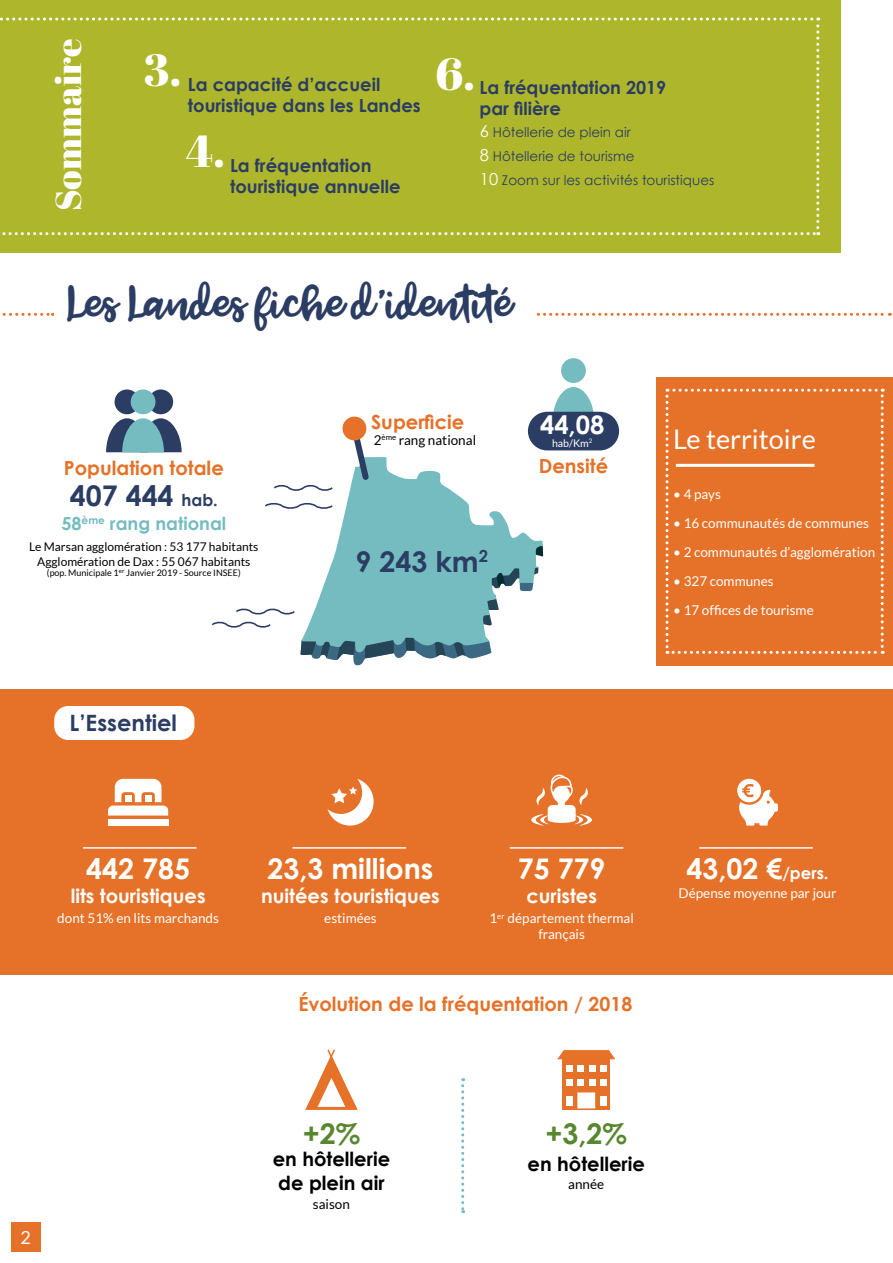
<style>
.page{position:relative;width:893px;height:1263px;background:#fff}
.page>*{position:absolute;margin:0;border:0;box-sizing:border-box;transform-origin:0 0}
.t1{font:45px "Jenthill";color:#2c3d64}
.t2{font:45px "Abril Fatface";color:#fff}
.t3{font:36px "Abril Fatface";color:#fff}
.t4{font:700 28.5px "Century Gothic";color:#fff}
.t5{font:700 28.5px "Century Gothic";color:#2c3d64}
.t6{font:700 28.5px "Century Gothic";color:#58872f}
.t7{font:27px "Lato";color:#fff}
.t8{font:700 25.5px "Century Gothic";color:#fff}
.t9{font:700 22.5px "Century Gothic";color:#2c3d64}
.t10{font:700 19.5px "Century Gothic";color:#e67128}
.t11{font:700 19.5px "Century Gothic";color:#fff}
.t12{font:700 19.5px/23.4px "Century Gothic";color:#000}
.t13{font:700 18px/21.6px "Century Gothic";color:#2c3d64}
.t14{font:700 18px "Century Gothic";color:#74bcc0}
.t15{font:18px "Lato";color:#fff}
.t16{font:13.5px/16.2px "Lato";color:#fff;text-align:center}
.t17{font:13.5px/24px "Century Gothic";color:#2c3d64}
.t18{font:13.5px "Lato";color:#000}
.t19{font:12px/14.4px "Lato";color:#000;text-align:center}
.t20{font:10.5px "Lato";color:#fff}
.t21{font:9px "Lato";color:#000}
.s1{font-size:16.5px;color:#fff}
.s2{font-size:16.5px}
</style>
<div class="page">
<div style="left:11px;top:1222px;width:30px;height:30px;background:#e67128"></div>
<div style="left:0;top:0;width:840px;height:253px;background:#aeb72b"></div>
<svg style="left:0;top:18px;width:819px;height:217px"></svg>
<svg style="left:2px;top:313px;width:51px;height:3px"></svg>
<svg style="left:536px;top:313px;width:354px;height:3px"></svg>
<div style="left:115px;top:389px;width:24px;height:25px;background:#2c3d64;border-radius:50%"></div>
<div style="left:148px;top:389px;width:25px;height:25px;background:#2c3d64;border-radius:50%"></div>
<div style="left:131px;top:389px;width:24px;height:25px;background:#74bcc0;border-radius:50%"></div>
<svg style="left:106px;top:418px;width:76px;height:34px;background:#6a8fa2"></svg>
<div style="left:561px;top:358px;width:25px;height:25px;background:#74bcc0;border-radius:50%"></div>
<svg style="left:553px;top:387px;width:41px;height:25px"></svg>
<div style="left:528px;top:412px;width:91px;height:38px;background:#2c3d64;border-radius:19px"></div>
<svg style="left:319px;top:457px;width:224px;height:142px;fill:#74bcc0"></svg>
<svg style="left:341px;top:416px;width:32px;height:68px"></svg>
<div style="left:656px;top:377px;width:237px;height:288px;background:#e67128"></div>
<svg style="left:665px;top:389px;width:219px;height:265px"></svg>
<div style="left:0;top:690px;width:893px;height:285px;background:#e67128"></div>
<svg style="left:274px;top:483px;width:60px;height:10px"></svg>
<svg style="left:212px;top:599px;width:287px;height:67px"></svg>
<svg style="left:265px;top:501px;width:69px;height:10px"></svg>
<div style="left:54px;top:706px;width:140px;height:34px;background:#fff;border-radius:14px"></div>
<svg style="left:737px;top:779px;width:41px;height:46px"></svg>
<svg style="left:531px;top:774px;width:61px;height:52px"></svg>
<div style="left:108px;top:819px;width:60px;height:6px;background:#fff"></div>
<svg style="left:108px;top:779px;width:60px;height:36px"></svg>
<div style="left:145px;top:795px;width:6px;height:7px;background:#fff"></div>
<div style="left:125px;top:795px;width:6px;height:7px;background:#fff"></div>
<svg style="left:327px;top:779px;width:47px;height:46px"></svg>
<hr style="left:83px;top:847px;width:113px;height:2px;background:#fff">
<hr style="left:292px;top:847px;width:114px;height:2px;background:#fff">
<hr style="left:510px;top:847px;width:113px;height:2px;background:#fff">
<hr style="left:699px;top:847px;width:114px;height:2px;background:#fff">
<svg style="left:305px;top:1049px;width:53px;height:61px"></svg>
<div style="left:563px;top:1056px;width:47px;height:54px;background:#e67128"></div>
<svg style="left:557px;top:1050px;width:58px;height:9px"></svg>
<svg style="left:566px;top:1066px;width:6px;height:6px"></svg>
<div style="left:577px;top:1066px;width:7px;height:6px;background:#fff"></div>
<svg style="left:589px;top:1066px;width:6px;height:6px"></svg>
<div style="left:600px;top:1066px;width:7px;height:6px;background:#fff"></div>
<svg style="left:566px;top:1080px;width:6px;height:6px"></svg>
<div style="left:577px;top:1080px;width:7px;height:6px;background:#fff"></div>
<svg style="left:589px;top:1080px;width:6px;height:6px"></svg>
<div style="left:600px;top:1080px;width:7px;height:6px;background:#fff"></div>
<div style="left:566px;top:1096px;width:6px;height:10px;background:#fff"></div>
<div style="left:600px;top:1096px;width:7px;height:10px;background:#fff"></div>
<svg style="left:577px;top:1092px;width:18px;height:16px"></svg>
<svg style="left:461px;top:1078px;width:3px;height:135px"></svg>
<h2 class="t3" style="left:43px;top:211px;width:174px;rotate:-90deg">Sommaire</h2>
<h1 class="t2" style="left:144px;top:39px;width:39px">3.</h1>
<h3 class="t13" style="left:188px;top:73px;width:194px">La capacité d’accueil</h3>
<h3 class="t13" style="left:188px;top:94px;width:234px">touristique dans les Landes</h3>
<h1 class="t2" style="left:186px;top:120px;width:41px">4.</h1>
<h3 class="t13" style="left:230px;top:154px;width:172px">La fréquentation touristique annuelle</h3>
<h1 class="t2" style="left:435px;top:42px;width:41px">6.</h1>
<h3 class="t13" style="left:479px;top:76px;width:188px">La fréquentation 2019 par filière</h3>
<p class="t17" style="left:480px;top:120px;width:236px"><span class="s1">6</span> Hôtellerie de plein air<br><span class="s1">8</span> Hôtellerie de tourisme<br><span class="s1">10</span> Zoom sur les activités touristiques</p>
<h1 class="t1" style="left:67px;top:274px;width:447px">Les Landes fiche d’identité</h1>
<h3 class="t10" style="left:64px;top:455px;width:161px">Population totale</h3>
<h3 class="t5" style="left:70px;top:477px;width:150px">407 444 <span class="s2">hab.</span></h3>
<h3 class="t14" style="left:61px;top:512px;width:166px">58<sup>ème</sup> rang national</h3>
<p class="t19" style="left:29px;top:540px;width:231px">Le Marsan agglomération : 53 177 habitants<br>Agglomération de Dax : 55 067 habitants</p>
<p class="t21" style="left:47px;top:568px;width:195px">(pop. Municipale 1<sup>er</sup> Janvier 2019 - Source INSEE)</p>
<h3 class="t9" style="left:69px;top:709px;width:109px">L’Essentiel</h3>
<h3 class="t10" style="left:371px;top:410px;width:95px">Superficie</h3>
<h3 class="t8" style="left:540px;top:409px;width:66px">44,08</h3>
<p class="t20" style="left:552px;top:437px;width:42px">hab/Km<sup>2</sup></p>
<h3 class="t10" style="left:539px;top:454px;width:71px">Densité</h3>
<p class="t18" style="left:374px;top:432px;width:104px">2<sup>ème</sup> rang national</p>
<h3 class="t7" style="left:673px;top:424px;width:144px">Le territoire</h3>
<h3 class="t5" style="left:356px;top:544px;width:134px">9 243 km<sup>2</sup></h3>
<p class="t16" style="left:673px;top:486px;width:49px">• 4 pays</p>
<p class="t16" style="left:673px;top:515px;width:197px">• 16 communautés de communes</p>
<p class="t16" style="left:673px;top:544px;width:204px">• 2 communautés d’agglomération</p>
<p class="t16" style="left:673px;top:573px;width:102px">• 327 communes</p>
<p class="t16" style="left:673px;top:602px;width:142px">• 17 offices de tourisme</p>
<h3 class="t4" style="left:86px;top:851px;width:105px">442 785</h3>
<h3 class="t11" style="left:71px;top:884px;width:136px">lits touristiques</h3>
<p class="t16" style="left:57px;top:910px;width:163px">dont 51% en lits marchands</p>
<h3 class="t15" style="left:21px;top:1227px;width:12px">2</h3>
<h3 class="t4" style="left:268px;top:851px;width:167px">23,3 millions</h3>
<h3 class="t11" style="left:261px;top:884px;width:180px">nuitées touristiques</h3>
<p class="t16" style="left:324px;top:910px;width:54px">estimées</p>
<h3 class="t4" style="left:518px;top:851px;width:89px">75 779</h3>
<h3 class="t11" style="left:526px;top:884px;width:72px">curistes</h3>
<p class="t16" style="left:489px;top:910px;width:146px">1<sup>er</sup> département thermal français</p>
<h3 class="t10" style="left:298px;top:992px;width:335px">Évolution de la fréquentation / 2018</h3>
<h3 class="t4" style="left:687px;top:851px;width:143px">43,02 €<span class="s2">/pers.</span></h3>
<p class="t16" style="left:679px;top:885px;width:159px">Dépense moyenne par jour</p>
<h3 class="t6" style="left:303px;top:1116px;width:59px">+2%</h3>
<h3 class="t12" style="left:273px;top:1147px;width:119px">en hôtellerie de plein air</h3>
<p class="t18" style="left:313px;top:1197px;width:39px">saison</p>
<h3 class="t6" style="left:546px;top:1116px;width:83px">+3,2%</h3>
<h3 class="t12" style="left:528px;top:1151px;width:119px">en hôtellerie</h3>
<p class="t18" style="left:568px;top:1177px;width:38px">année</p>
</div>
